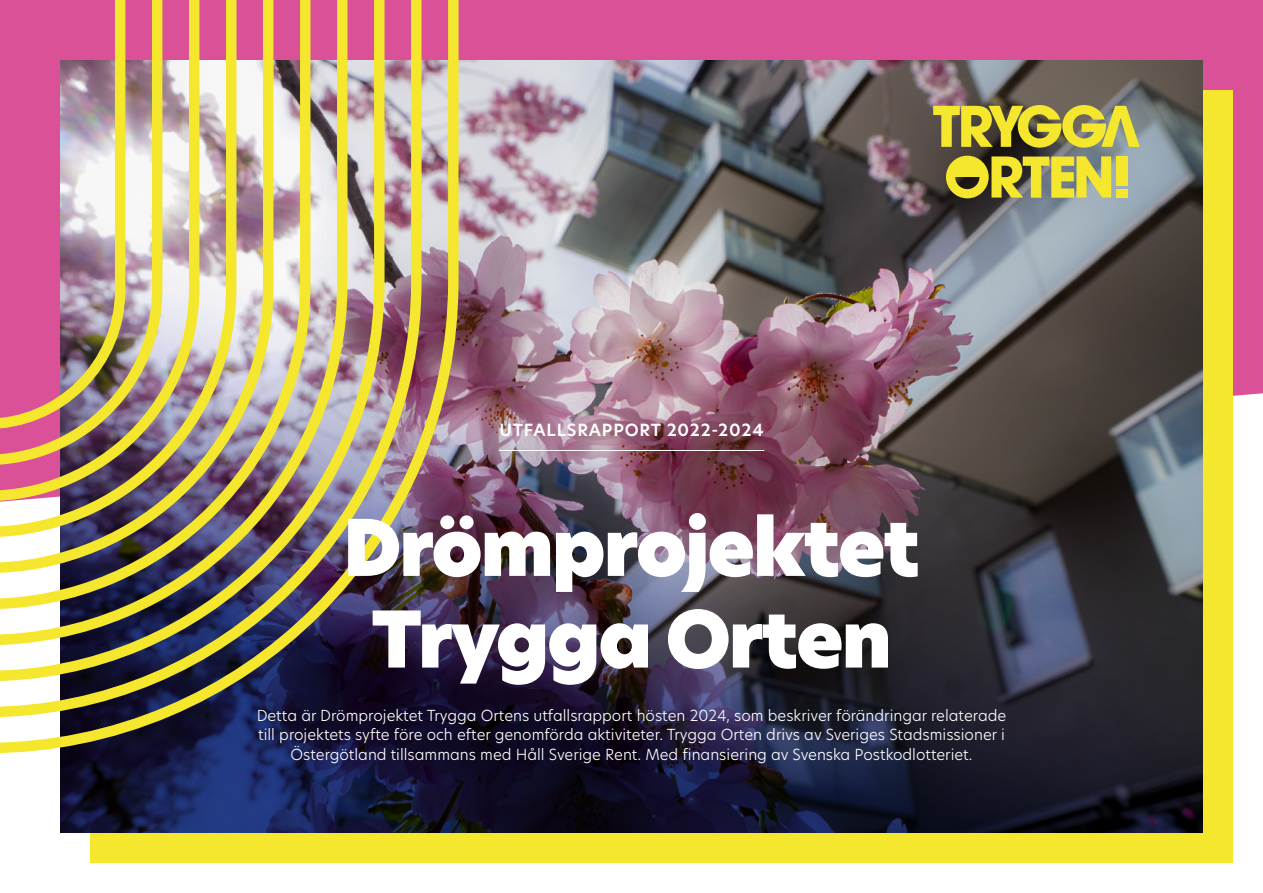
<style>
.page{position:relative;width:1263px;height:893px;background:#fff}
.page>*{position:absolute;margin:0;border:0;box-sizing:border-box;transform-origin:0 0}
.Brödtext{font:76.35px/91.7px "New Hero Super";letter-spacing:-.025em;color:#fff;text-align:center}
.Brödtext-2{font:600 16.5px "New Hero";letter-spacing:.05em;color:#fff}
.t1{font:300 15px/19.5px "New Hero";color:#fff;text-align:center}
</style>
<div class="page">
<div style="left:458px;top:0;width:805px;height:396px;background:#da5197"></div>
<div style="left:90px;top:90px;width:1143px;height:773px;background:#f4e72d"></div>
<img style="left:458px;top:60px;width:745px;height:149px">
<div style="left:1116px;top:189px;width:11px;height:9px;background:#f4e72d"></div>
<div style="left:1116px;top:156px;width:11px;height:30px;background:#f4e72d"></div>
<svg style="left:933px;top:105px;width:207px;height:43px"></svg>
<svg style="left:946px;top:156px;width:165px;height:42px"></svg>
<img style="left:60px;top:209px;width:1143px;height:624px">
<img style="left:0;top:0;width:458px;height:753px">
<img style="left:0;top:0;width:421px;height:717px">
<img style="left:0;top:0;width:384px;height:681px">
<img style="left:0;top:0;width:347px;height:645px">
<img style="left:0;top:0;width:310px;height:609px">
<img style="left:0;top:0;width:273px;height:573px">
<img style="left:0;top:0;width:236px;height:537px">
<img style="left:0;top:0;width:199px;height:501px">
<img style="left:0;top:0;width:162px;height:465px">
<svg style="left:0;top:0;width:125px;height:429px;fill:#da5197"></svg>
<hr style="left:499px;top:450px;width:265px;height:1px;background:#fff">
<p class="Brödtext-2" style="left:499px;top:418px;width:266px">UTFALLSRAPPORT 2022-2024</p>
<p class="Brödtext" style="left:343px;top:503px;width:578px">Drömprojektet<br>Trygga Orten</p>
<p class="t1" style="left:257px;top:705px;width:751px">Detta är Drömprojektet Trygga Ortens utfallsrapport hösten 2024, som beskriver förändringar relaterade till projektets syfte före och efter genomförda aktiviteter. Trygga Orten drivs av Sveriges Stadsmissioner i<br>Östergötland tillsammans med Håll Sverige Rent. Med finansiering av Svenska Postkodlotteriet.</p>
</div>
